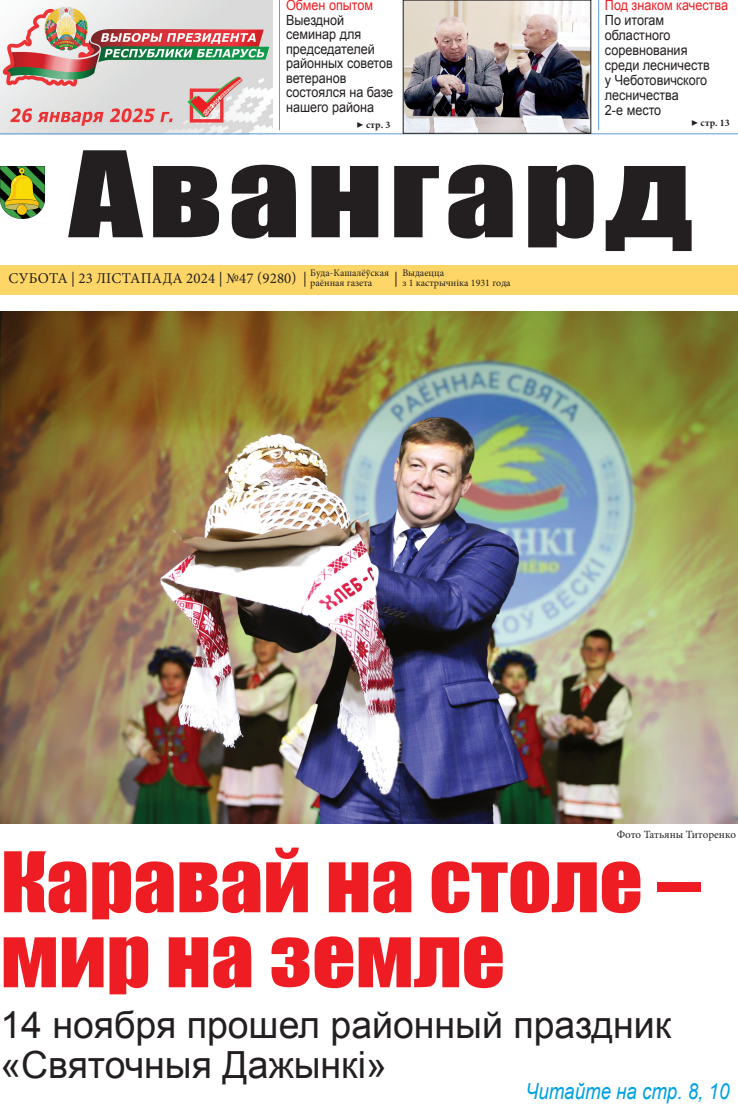
<style>
.page{position:relative;width:738px;height:1106px;background:#fff}
.page>*{position:absolute;margin:0;border:0;box-sizing:border-box;transform-origin:0 0}
.t1{font:110px "Impact";letter-spacing:.04em;color:#231f20;scale:1.31 1}
.t2{font:77.1px/75px "Impact";color:#ee1d23;scale:1.1 1}
.t3{font:37.4px/40.8px "Arial";color:#231f20}
.t4{font:italic 22.1px "Arial";color:#00a1e3;scale:.85 1}
.t5{font:15px "Minion Pro";letter-spacing:.01em;color:#231f20}
.t6{font:14px/15px "Arial";color:#231f20;scale:.9 1}
.t7{font:14px "Arial";color:#ee1d23;scale:.9 1}
.t8{font:11px "Minion Pro";color:#231f20}
.t9{font:10px/10px "Minion Pro";color:#231f20}
.t10{font:700 10px "Minion Pro";letter-spacing:.015em;color:#231f20}
.s1{font-size:12px}
</style>
<div class="page">
<img style="left:0;top:0;width:272px;height:134px">
<div style="left:0;top:265px;width:737px;height:30px;background:#fed667"></div>
<img style="left:0;top:166px;width:44px;height:53px">
<hr style="left:0;top:134px;width:737px;height:1px;background:#5f9dd4">
<hr style="left:598px;top:0;width:1px;height:130px;background:#5f9dd4">
<hr style="left:279px;top:0;width:1px;height:130px;background:#5f9dd4">
<img style="left:0;top:312px;width:737px;height:511px">
<svg style="left:284px;top:133px;width:111px;height:1px"></svg>
<img style="left:405px;top:2px;width:183px;height:129px">
<p class="t7" style="left:286px;top:-4px;width:98px">Обмен опытом</p>
<p class="t6" style="left:286px;top:13px;width:120px;line-height:14.5px">Выездной семинар для председателей районных советов ветеранов состоялся на базе нашего района</p>
<h1 class="t1" style="left:69px;top:109px;width:478px">Авангард</h1>
<p class="t7" style="left:604px;top:-4px;width:138px">Под знаком качества</p>
<p class="t6" style="left:604px;top:13px;width:118px">По итогам областного соревнования среди лесничеств у Чеботовичского лесничества<br>2-е место</p>
<p class="t10" style="left:356px;top:117px;width:35px"><span class="s1">▶</span> стр. 3</p>
<p class="t10" style="left:690px;top:116px;width:40px"><span class="s1">▶</span> стр. 13</p>
<p class="t9" style="left:310px;top:268px;width:80px">Буда-Кашалёўская раённая газета</p>
<p class="t5" style="left:9px;top:268px;width:300px">субота | 23 лістапада 2024 | №47 (9280) |</p>
<p class="t5" style="left:394px;top:268px;width:5px">|</p>
<p class="t9" style="left:402px;top:268px;width:110px">Выдаецца<br>з 1 кастрычніка 1931 года</p>
<p class="t8" style="left:616px;top:827px;width:121px">Фото Татьяны Титоренко</p>
<h2 class="t2" style="left:1px;top:842px;width:637px">Каравай на столе – мир на земле</h2>
<h3 class="t3" style="left:0;top:1004px;width:672px">14 ноября прошел районный праздник «Святочныя Дажынкі»</h3>
<h3 class="t4" style="left:525px;top:1077px;width:241px">Читайте на стр. 8, 10</h3>
</div>
